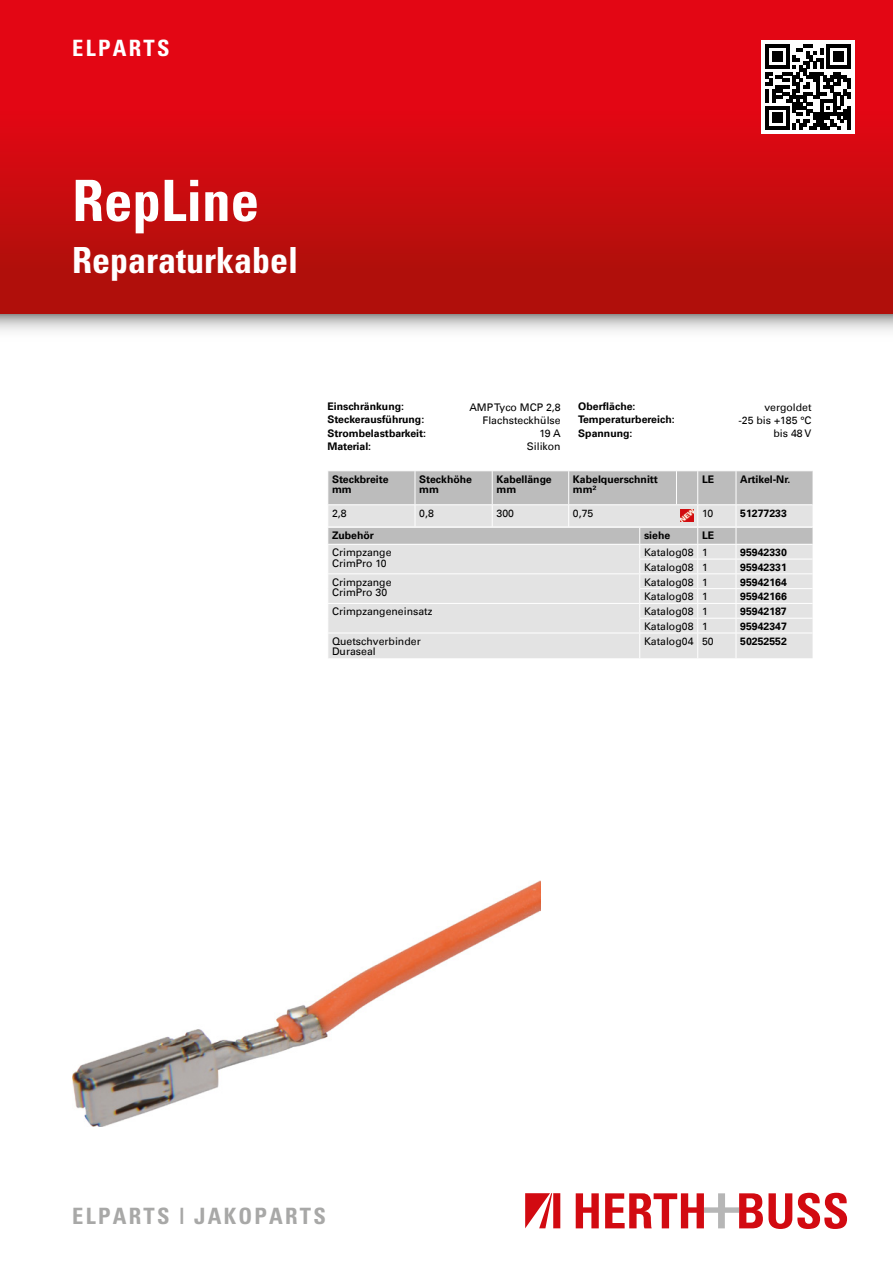
<style>
.page{position:relative;width:893px;height:1263px;background:#fff}
.page>*{position:absolute;margin:0;border:0;box-sizing:border-box;transform-origin:0 0}
.t1{font:700 condensed 57px "Univers";color:#fff}
.t2{font:700 condensed 36px "Univers";color:#fff}
.t3{font:700 condensed 22.5px "Univers";letter-spacing:.1em;color:#a8a8a7}
.t4{font:700 condensed 22.5px "Univers";letter-spacing:.1em;color:#fff}
.t5{font:700 10.5px/10.5px "Univers Com 65";color:#000}
.t6{font:10.5px/10.5px "Univers Com 55 Roman";color:#000}
</style>
<div class="page">
<img style="left:0;top:0;width:893px;height:331px">
<div style="left:761px;top:40px;width:94px;height:94px;background:#fff"></div>
<svg style="left:765px;top:45px;width:85px;height:85px"></svg>
<img style="left:72px;top:880px;width:468px;height:247px">
<svg style="left:576px;top:1193px;width:23px;height:35px"></svg>
<svg style="left:605px;top:1193px;width:242px;height:36px"></svg>
<svg style="left:525px;top:1193px;width:35px;height:35px"></svg>
<svg style="left:328px;top:471px;width:484px;height:187px;background:#dad9d9"></svg>
<h3 class="t4" style="left:72px;top:34px;width:99px">ELPARTS</h3>
<h1 class="t1" style="left:72px;top:166px;width:188px">RepLine</h1>
<h2 class="t2" style="left:72px;top:238px;width:228px">Reparaturkabel</h2>
<p class="t5" style="left:327px;top:401px;width:78px">Einschränkung:</p>
<p class="t6" style="left:469px;top:402px;width:93px">AMP Tyco MCP 2,8</p>
<p class="t5" style="left:327px;top:414px;width:98px">Steckerausführung:</p>
<p class="t6" style="left:483px;top:415px;width:80px">Flachsteckhülse</p>
<p class="t5" style="left:327px;top:428px;width:100px">Strombelastbarkeit:</p>
<p class="t6" style="left:540px;top:428px;width:23px">19 A</p>
<p class="t5" style="left:327px;top:441px;width:45px">Material:</p>
<p class="t6" style="left:527px;top:441px;width:35px">Silikon</p>
<p class="t5" style="left:578px;top:401px;width:59px">Oberfläche:</p>
<p class="t6" style="left:764px;top:402px;width:49px">vergoldet</p>
<p class="t5" style="left:578px;top:414px;width:98px">Temperaturbereich:</p>
<p class="t6" style="left:738px;top:415px;width:75px">-25 bis +185 °C</p>
<p class="t5" style="left:578px;top:428px;width:56px">Spannung:</p>
<p class="t6" style="left:774px;top:428px;width:40px">bis 48 V</p>
<p class="t5" style="left:332px;top:474px;width:58px">Steckbreite mm</p>
<p class="t5" style="left:419px;top:474px;width:54px">Steckhöhe mm</p>
<p class="t5" style="left:496px;top:474px;width:57px">Kabellänge mm</p>
<p class="t5" style="left:573px;top:474px;width:86px">Kabelquerschnitt mm²</p>
<p class="t5" style="left:702px;top:474px;width:14px">LE</p>
<p class="t5" style="left:740px;top:474px;width:52px">Artikel-Nr.</p>
<p class="t6" style="left:332px;top:508px;width:16px">2,8</p>
<p class="t6" style="left:419px;top:508px;width:16px">0,8</p>
<p class="t6" style="left:496px;top:508px;width:19px">300</p>
<p class="t6" style="left:573px;top:508px;width:22px">0,75</p>
<p class="t6" style="left:702px;top:508px;width:13px">10</p>
<p class="t5" style="left:740px;top:508px;width:48px">51277233</p>
<p class="t5" style="left:332px;top:530px;width:44px">Zubehör</p>
<p class="t5" style="left:644px;top:530px;width:28px">siehe</p>
<p class="t5" style="left:702px;top:530px;width:14px">LE</p>
<p class="t6" style="left:332px;top:547px;width:61px">Crimpzange<br>CrimPro 10</p>
<p class="t6" style="left:644px;top:547px;width:65px">Katalog08 1</p>
<p class="t5" style="left:740px;top:547px;width:48px">95942330</p>
<p class="t6" style="left:644px;top:562px;width:65px">Katalog08 1</p>
<p class="t5" style="left:740px;top:562px;width:48px">95942331</p>
<p class="t6" style="left:332px;top:577px;width:61px">Crimpzange<br>CrimPro 30</p>
<p class="t6" style="left:644px;top:577px;width:65px">Katalog08 1</p>
<p class="t5" style="left:740px;top:577px;width:48px">95942164</p>
<p class="t6" style="left:644px;top:591px;width:65px">Katalog08 1</p>
<p class="t5" style="left:740px;top:591px;width:48px">95942166</p>
<p class="t6" style="left:332px;top:606px;width:102px">Crimpzangeneinsatz</p>
<p class="t6" style="left:644px;top:606px;width:65px">Katalog08 1</p>
<p class="t5" style="left:740px;top:606px;width:48px">95942187</p>
<p class="t6" style="left:644px;top:621px;width:65px">Katalog08 1</p>
<p class="t5" style="left:740px;top:621px;width:48px">95942347</p>
<p class="t6" style="left:332px;top:636px;width:90px">Quetschverbinder<br>Duraseal</p>
<p class="t6" style="left:644px;top:636px;width:71px">Katalog04 50</p>
<p class="t5" style="left:740px;top:636px;width:48px">50252552</p>
<h3 class="t3" style="left:72px;top:1202px;width:255px">ELPARTS | JAKOPARTS</h3>
</div>
